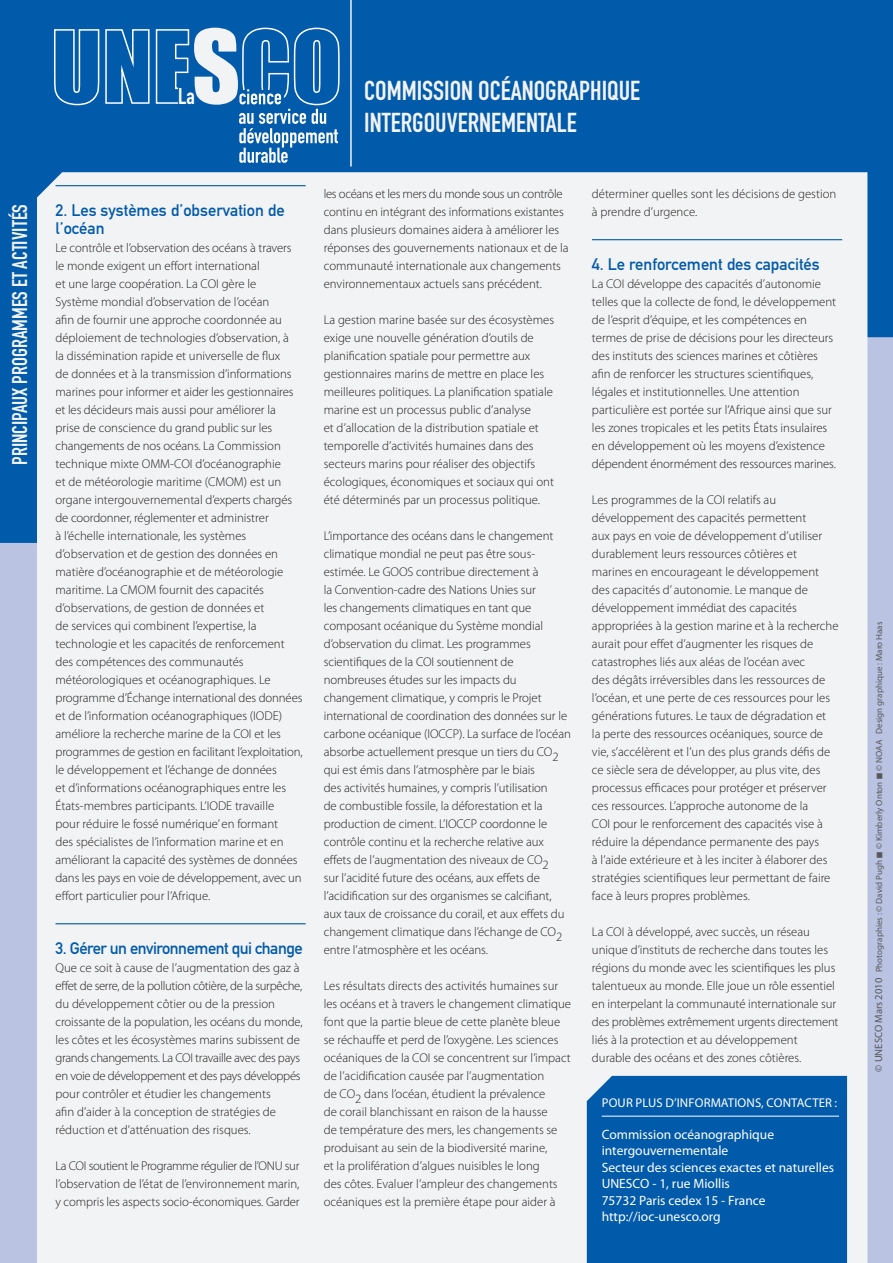
<style>
.page{position:relative;width:893px;height:1263px;background:#bac4e2}
.page>*{position:absolute;margin:0;border:0;box-sizing:border-box;transform-origin:0 0}
.t1{font:27px/32.4px "DIN Engschrift Std";color:#f2f3f4}
.t2{font:22.5px "DIN Engschrift Std";color:#fff}
.t3{font:21px "DIN Engschrift Std";color:#f2f3f4}
.Adresse{font:16.5px/18px "DIN Mittelschrift Std";color:#015aaa}
.Adresse-2{font:16.5px "DIN Mittelschrift Std";letter-spacing:-.03em;color:#015aaa}
.Adresse-3{font:13.5px/16.5px "Myriad Pro";color:#fff}
.Adresse-4{font:300 12.75px/18px "Myriad Pro";color:#231f20}
.Adresse-5{font:12.75px "Myriad Pro";letter-spacing:.01em;color:#fff}
.Adresse-6{font:9px "Myriad Pro";color:#57585a}
.s1{font-size:10.5px}
</style>
<div class="page">
<div style="left:0;top:0;width:893px;height:543px;background:#015aaa"></div>
<div style="left:37px;top:172px;width:830px;height:1091px;background:#f2f3f4"></div>
<hr style="left:56px;top:185px;width:250px;height:1px;background:#015aaa">
<hr style="left:56px;top:923px;width:250px;height:1px;background:#015aaa">
<hr style="left:592px;top:239px;width:250px;height:1px;background:#015aaa">
<div style="left:587px;top:1076px;width:260px;height:187px;background:#015aaa"></div>
<hr style="left:602px;top:1116px;width:237px;height:1px;background:#fff">
<hr style="left:350px;top:0;width:2px;height:167px;background:#f2f3f4">
<svg style="left:53px;top:27px;width:287px;height:136px;background:#2a74b7"></svg>
<div style="left:178px;top:87px;width:15px;height:18px;background:#015aaa"></div>
<p class="t3" style="left:7px;top:465px;width:262px;rotate:-90deg">PRINCIPAUX PROGRAMMES ET ACTIVITÉS</p>
<p class="t2" style="left:178px;top:83px;width:18px">La</p>
<p class="t1" style="left:364px;top:75px;width:277px">COMMISSION OCÉANOGRAPHIQUE<br>INTERGOUVERNEMENTALE</p>
<p class="Adresse" style="left:56px;top:201px;width:231px">2. Les systèmes d’observation de l’océan</p>
<p class="Adresse-4" style="left:56px;top:239px;width:249px">Le contrôle et l’observation des océans à travers le monde exigent un effort international<br>et une large coopération. La COI gère le<br>Système mondial d’observation de l’océan<br>afin de fournir une approche coordonnée au déploiement de technologies d’observation, à<br>la dissémination rapide et universelle de flux<br>de données et à la transmission d’informations marines pour informer et aider les gestionnaires et les décideurs mais aussi pour améliorer la prise de conscience du grand public sur les changements de nos océans. La Commission technique mixte OMM-COI d’océanographie<br>et de météorologie maritime (CMOM) est un organe intergouvernemental d’experts chargés de coordonner, réglementer et administrer<br>à l’échelle internationale, les systèmes d’observation et de gestion des données en matière d’océanographie et de météorologie maritime. La CMOM fournit des capacités d’observations, de gestion de données et<br>de services qui combinent l’expertise, la technologie et les capacités de renforcement des compétences des communautés météorologiques et océanographiques. Le programme d’Échange international des données et de l’information océanographiques (IODE) améliore la recherche marine de la COI et les programmes de gestion en facilitant l’exploitation, le développement et l’échange de données<br>et d’informations océanographiques entre les États-membres participants. L’IODE travaille<br>pour réduire le fossé numérique’ en formant<br>des spécialistes de l’information marine et en améliorant la capacité des systèmes de données dans les pays en voie de développement, avec un effort particulier pour l’Afrique.</p>
<p class="Adresse-2" style="left:56px;top:939px;width:249px">3. Gérer un environnement qui change</p>
<p class="Adresse-4" style="left:56px;top:959px;width:249px">Que ce soit à cause de l’augmentation des gaz à effet de serre, de la pollution côtière, de la surpêche, du développement côtier ou de la pression croissante de la population, les océans du monde, les côtes et les écosystèmes marins subissent de grands changements. La COI travaille avec des pays en voie de développement et des pays développés pour contrôler et étudier les changements<br>afin d’aider à la conception de stratégies de réduction et d’atténuation des risques.</p>
<p class="Adresse-4" style="left:56px;top:1157px;width:246px;text-align:justify">La COI soutient le Programme régulier de l’ONU sur l’observation de l’état de l’environnement marin, y compris les aspects socio-économiques. Garder</p>
<p class="Adresse-4" style="left:324px;top:185px;width:246px">les océans et les mers du monde sous un contrôle continu en intégrant des informations existantes dans plusieurs domaines aidera à améliorer les réponses des gouvernements nationaux et de la communauté internationale aux changements environnementaux actuels sans précédent.</p>
<p class="Adresse-4" style="left:324px;top:311px;width:232px">La gestion marine basée sur des écosystèmes exige une nouvelle génération d’outils de planification spatiale pour permettre aux gestionnaires marins de mettre en place les meilleures politiques. La planification spatiale marine est un processus public d’analyse<br>et d’allocation de la distribution spatiale et temporelle d’activités humaines dans des secteurs marins pour réaliser des objectifs écologiques, économiques et sociaux qui ont été déterminés par un processus politique.</p>
<p class="Adresse-4" style="left:324px;top:527px;width:249px">L’importance des océans dans le changement climatique mondial ne peut pas être sous&shy;estimée. Le GOOS contribue directement à<br>la Convention-cadre des Nations Unies sur<br>les changements climatiques en tant que composant océanique du Système mondial d’observation du climat. Les programmes scientifiques de la COI soutiennent de nombreuses études sur les impacts du changement climatique, y compris le Projet international de coordination des données sur le carbone océanique (IOCCP). La surface de l’océan absorbe actuellement presque un tiers du CO2 qui est émis dans l’atmosphère par le biais<br>des activités humaines, y compris l’utilisation<br>de combustible fossile, la déforestation et la production de ciment. L’IOCCP coordonne le contrôle continu et la recherche relative aux effets de l’augmentation des niveaux de CO2<br>sur l’acidité future des océans, aux effets de l’acidification sur des organismes se calcifiant, aux taux de croissance du corail, et aux effets du changement climatique dans l’échange de CO2 entre l’atmosphère et les océans.</p>
<p class="Adresse-4" style="left:324px;top:977px;width:249px">Les résultats directs des activités humaines sur les océans et à travers le changement climatique font que la partie bleue de cette planète bleue se réchauffe et perd de l’oxygène. Les sciences océaniques de la COI se concentrent sur l’impact de l’acidification causée par l’augmentation<br>de CO2 dans l’océan, étudient la prévalence<br>de corail blanchissant en raison de la hausse<br>de température des mers, les changements se produisant au sein de la biodiversité marine,<br>et la prolifération d’algues nuisibles le long<br>des côtes. Evaluer l’ampleur des changements océaniques est la première étape pour aider à</p>
<p class="Adresse-4" style="left:592px;top:185px;width:246px">déterminer quelles sont les décisions de gestion à prendre d’urgence.</p>
<p class="Adresse" style="left:592px;top:255px;width:229px">4. Le renforcement des capacités</p>
<p class="Adresse-4" style="left:592px;top:275px;width:246px">La COI développe des capacités d’autonomie telles que la collecte de fond, le développement de l’esprit d’équipe, et les compétences en termes de prise de décisions pour les directeurs des instituts des sciences marines et côtières afin de renforcer les structures scientifiques, légales et institutionnelles. Une attention particulière est portée sur l’Afrique ainsi que sur les zones tropicales et les petits États insulaires en développement où les moyens d’existence dépendent énormément des ressources marines.</p>
<p class="Adresse-4" style="left:592px;top:491px;width:248px">Les programmes de la COI relatifs au développement des capacités permettent<br>aux pays en voie de développement d’utiliser durablement leurs ressources côtières et marines en encourageant le développement des capacités d’ autonomie. Le manque de développement immédiat des capacités appropriées à la gestion marine et à la recherche aurait pour effet d’augmenter les risques de catastrophes liés aux aléas de l’océan avec<br>des dégâts irréversibles dans les ressources de l’océan, et une perte de ces ressources pour les générations futures. Le taux de dégradation et<br>la perte des ressources océaniques, source de vie, s’accélèrent et l’un des plus grands défis de ce siècle sera de développer, au plus vite, des processus efficaces pour protéger et préserver ces ressources. L’approche autonome de la<br>COI pour le renforcement des capacités vise à réduire la dépendance permanente des pays<br>à l’aide extérieure et à les inciter à élaborer des stratégies scientifiques leur permettant de faire face à leurs propres problèmes.</p>
<p class="Adresse-4" style="left:592px;top:923px;width:248px">La COI à développé, avec succès, un réseau unique d’instituts de recherche dans toutes les régions du monde avec les scientifiques les plus talentueux au monde. Elle joue un rôle essentiel en interpelant la communauté internationale sur des problèmes extrêmement urgents directement liés à la protection et au développement durable des océans et des zones côtières.</p>
<p class="Adresse-5" style="left:602px;top:1095px;width:237px">POUR PLUS D’INFORMATIONS, CONTACTER :</p>
<p class="Adresse-3" style="left:602px;top:1126px;width:174px">Commission océanographique intergouvernementale</p>
<p class="Adresse-3" style="left:602px;top:1159px;width:234px">Secteur des sciences exactes et naturelles</p>
<p class="Adresse-3" style="left:602px;top:1175px;width:130px">UNESCO - 1, rue Miollis</p>
<p class="Adresse-3" style="left:602px;top:1192px;width:165px">75732 Paris cedex 15 - France</p>
<p class="Adresse-3" style="left:602px;top:1208px;width:121px">http://ioc-unesco.org</p>
<p class="Adresse-6" style="left:874px;top:1071px;width:451px;rotate:-90deg"><span class="s1">© UNESCO Mars 2010</span> Photographies : © David Pugh ■ © Kimberly Onton ■ © NOAA Design graphique : Maro Haas</p>
</div>
